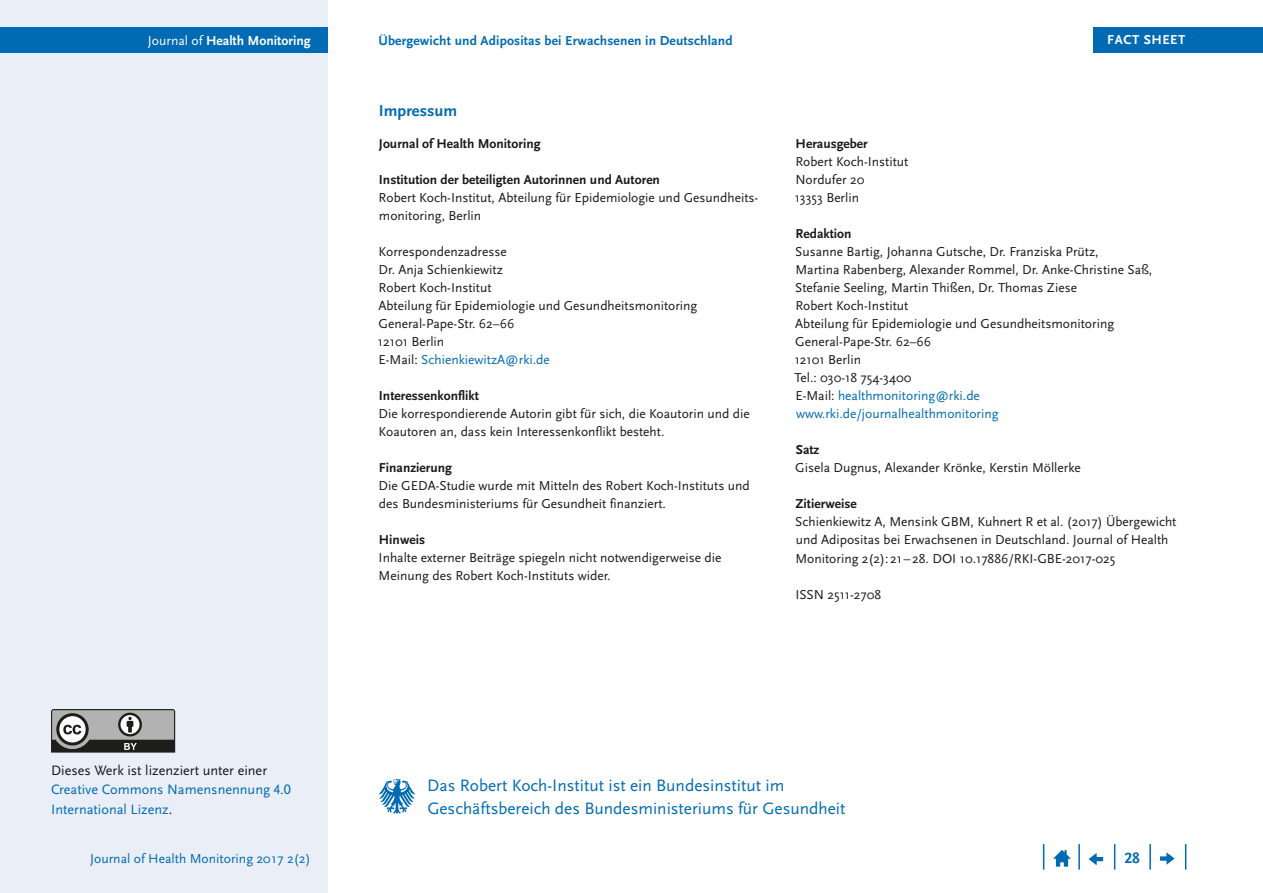
<style>
.page{position:relative;width:1263px;height:893px;background:#fff}
.page>*{position:absolute;margin:0;border:0;box-sizing:border-box;transform-origin:0 0}
.t1{font:17.25px/22.5px "Scala Sans Pro";color:#006bb3}
.t2{font:700 16.5px "Scala Sans Pro";color:#006bb3}
.t3{font:700 15.75px "Scala Sans Pro";color:#006bb3}
.BU_Quellenangabe{font:14.25px/19.5px "Scala Sans Pro";color:#006bb3}
.t4{font:700 13.65px "Scala Sans Pro";letter-spacing:.01em;color:#006bb3}
.t5{font:13.65px "Scala Sans Pro";color:#006bb3}
.t6{font:700 13.65px "Scala Sans Pro";color:#fff}
.Impressum_klein{font:13.5px/18px "Scala Sans Pro";color:#1a171c}
.t7{font:700 13.5px "Scala Sans Pro";color:#1a171c}
.Impressum_klein-2{font:13.5px "Scala Sans Pro";color:#006bb3}
.t8{font:700 13.5px "Scala Sans Pro";letter-spacing:.04em;color:#fff}
.s1{font-weight:400}
.s2{color:#1a171c}
</style>
<div class="page">
<div style="left:0;top:0;width:327px;height:893px;background:#eaeef7"></div>
<div style="left:0;top:28px;width:327px;height:25px;background:#006bb3"></div>
<svg style="left:1185px;top:844px;width:1px;height:26px"></svg>
<hr style="left:1149px;top:844px;width:2px;height:26px;background:#006bb3">
<svg style="left:1114px;top:844px;width:1px;height:26px"></svg>
<hr style="left:1078px;top:844px;width:2px;height:26px;background:#006bb3">
<svg style="left:1043px;top:844px;width:1px;height:26px"></svg>
<svg style="left:1053px;top:850px;width:18px;height:17px"></svg>
<svg style="left:1089px;top:853px;width:14px;height:12px"></svg>
<svg style="left:1160px;top:852px;width:14px;height:13px"></svg>
<div style="left:1093px;top:28px;width:170px;height:25px;background:#006bb3"></div>
<svg style="left:378px;top:779px;width:37px;height:35px"></svg>
<svg style="left:51px;top:709px;width:124px;height:43px;background:#828281"></svg>
<p class="t6" style="left:148px;top:33px;width:164px"><span class="s1">Journal of</span> Health Monitoring</p>
<p class="t4" style="left:378px;top:33px;width:356px">Übergewicht und Adipositas bei Erwachsenen in Deutschland</p>
<h1 class="t2" style="left:379px;top:101px;width:80px">Impressum</h1>
<p class="t7" style="left:379px;top:136px;width:163px">Journal of Health Monitoring</p>
<h2 class="t7" style="left:379px;top:172px;width:283px">Institution der beteiligten Autorinnen und Autoren</h2>
<p class="Impressum_klein" style="left:379px;top:189px;width:381px">Robert Koch-Institut, Abteilung für Epidemiologie und Gesundheits&shy;monitoring, Berlin</p>
<p class="Impressum_klein" style="left:379px;top:243px;width:130px">Korrespondenzadresse</p>
<p class="Impressum_klein" style="left:379px;top:261px;width:126px">Dr. Anja Schienkiewitz</p>
<p class="Impressum_klein" style="left:379px;top:279px;width:114px">Robert Koch-Institut</p>
<p class="Impressum_klein" style="left:378px;top:297px;width:321px">Abteilung für Epidemiologie und Gesundheitsmonitoring</p>
<p class="Impressum_klein" style="left:378px;top:315px;width:137px">General-Pape-Str. 62–66</p>
<p class="Impressum_klein" style="left:378px;top:333px;width:68px">12101 Berlin</p>
<p class="Impressum_klein-2" style="left:379px;top:352px;width:173px"><span class="s2">E-Mail:</span> SchienkiewitzA@rki.de</p>
<h2 class="t7" style="left:379px;top:388px;width:101px">Interessenkonflikt</h2>
<p class="Impressum_klein" style="left:379px;top:405px;width:373px">Die korrespondierende Autorin gibt für sich, die Koautorin und die<br>Koautoren an, dass kein Interessenkonflikt besteht.</p>
<h2 class="t7" style="left:379px;top:460px;width:75px">Finanzierung</h2>
<p class="Impressum_klein" style="left:379px;top:477px;width:373px">Die GEDA-Studie wurde mit Mitteln des Robert Koch-Instituts und des Bundesministeriums für Gesundheit finanziert.</p>
<h2 class="t7" style="left:379px;top:532px;width:48px">Hinweis</h2>
<p class="Impressum_klein" style="left:379px;top:549px;width:344px">Inhalte externer Beiträge spiegeln nicht notwendigerweise die<br>Meinung des Robert Koch-Instituts wider.</p>
<p class="t8" style="left:1107px;top:32px;width:80px">FACT SHEET</p>
<h2 class="t7" style="left:796px;top:136px;width:74px">Herausgeber</h2>
<p class="Impressum_klein" style="left:795px;top:153px;width:114px">Robert Koch-Institut</p>
<p class="Impressum_klein" style="left:795px;top:171px;width:70px">Nordufer 20</p>
<p class="Impressum_klein" style="left:795px;top:189px;width:66px">13353 Berlin</p>
<h2 class="t7" style="left:796px;top:226px;width:57px">Redaktion</h2>
<p class="Impressum_klein" style="left:795px;top:243px;width:359px">Susanne Bartig, Johanna Gutsche, Dr. Franziska Prütz,<br>Martina Rabenberg, Alexander Rommel, Dr. Anke-Christine Saß,<br>Stefanie Seeling, Martin Thißen, Dr. Thomas Ziese</p>
<p class="Impressum_klein" style="left:795px;top:297px;width:114px">Robert Koch-Institut</p>
<p class="Impressum_klein" style="left:795px;top:315px;width:321px">Abteilung für Epidemiologie und Gesundheitsmonitoring<br>General-Pape-Str. 62–66</p>
<p class="Impressum_klein" style="left:795px;top:351px;width:68px">12101 Berlin</p>
<p class="Impressum_klein" style="left:794px;top:369px;width:118px">Tel.: 030-18 754-3400</p>
<p class="Impressum_klein-2" style="left:795px;top:388px;width:186px"><span class="s2">E-Mail:</span> healthmonitoring@rki.de</p>
<p class="Impressum_klein-2" style="left:796px;top:406px;width:204px">www.rki.de/journalhealthmonitoring</p>
<h2 class="t7" style="left:796px;top:442px;width:25px">Satz</h2>
<p class="Impressum_klein" style="left:795px;top:459px;width:287px">Gisela Dugnus, Alexander Krönke, Kerstin Möllerke</p>
<h2 class="t7" style="left:796px;top:496px;width:63px">Zitierweise</h2>
<p class="Impressum_klein" style="left:795px;top:513px;width:383px">Schienkiewitz A, Mensink GBM, Kuhnert R et al. (2017) Übergewicht und Adipositas bei Erwachsenen in Deutschland. Journal of Health<br>Monitoring 2(2): 21 –28. DOI 10.17886/RKI-GBE-2017-025</p>
<p class="Impressum_klein" style="left:795px;top:585px;width:87px">ISSN 2511-2708</p>
<p class="BU_Quellenangabe" style="left:51px;top:760px;width:241px"><span class="s2">Dieses Werk ist lizenziert unter einer<br></span>Creative Commons Namensnennung 4.0<br>International Lizenz<span class="s2">.</span></p>
<p class="t1" style="left:427px;top:774px;width:420px">Das Robert Koch-Institut ist ein Bundesinstitut im<br>Geschäftsbereich des Bundesministeriums für Gesundheit</p>
<p class="t5" style="left:90px;top:850px;width:222px">Journal of Health Monitoring 2017 2(2)</p>
<p class="t3" style="left:1124px;top:849px;width:17px">28</p>
</div>
